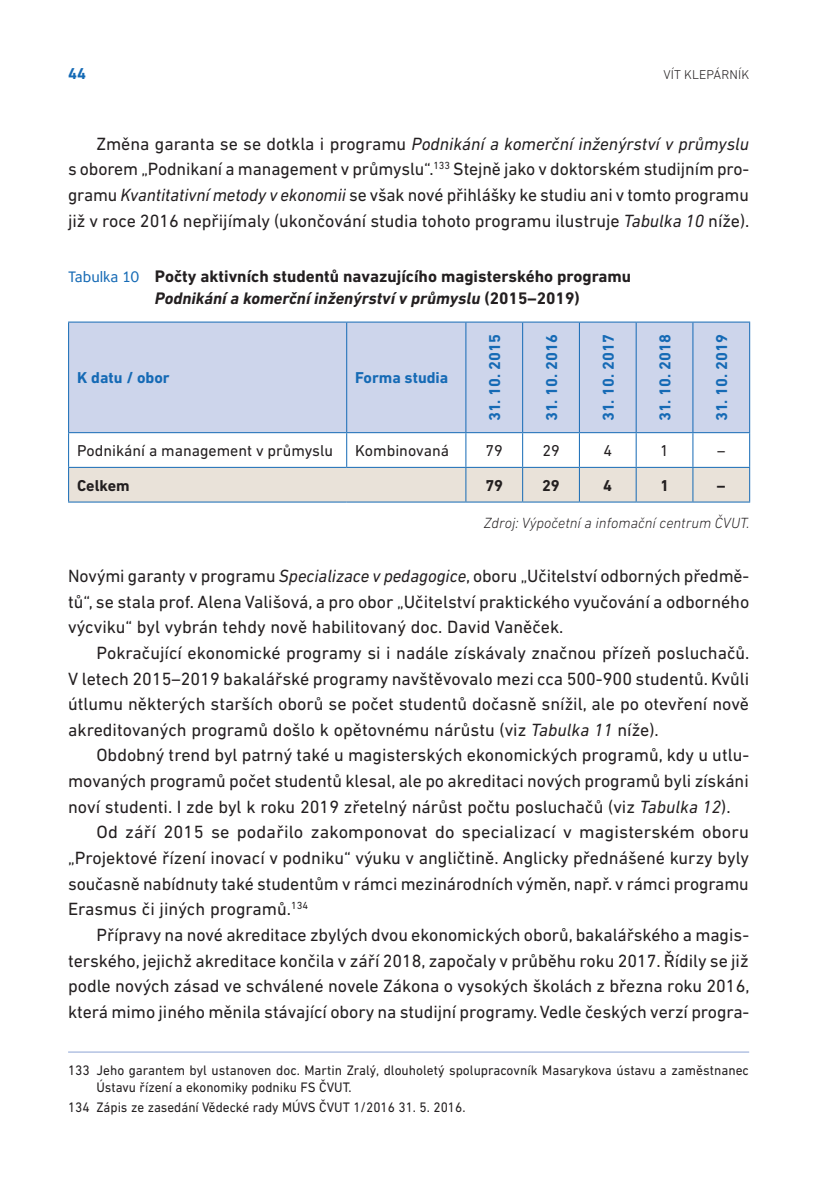
<style>
.page{position:relative;width:840px;height:1191px;background:#fff}
.page>*{position:absolute;margin:0;border:0;box-sizing:border-box;transform-origin:0 0}
.t1{font:18px/25.6px "DIN Next LT Pro";color:#231f20;text-align:justify}
.t2{font:700 17px/21.6px "DIN Next LT Pro";color:#231f20}
.t3{font:700 16px "DIN Next LT Pro";color:#156ab5}
.t4{font:16px "DIN Next LT Pro";color:#231f20}
.t5{font:700 16px "DIN Next LT Pro";color:#231f20}
.t6{font:italic 300 15px "DIN Next LT Pro";color:#231f20}
.t7{font:14px/17px "DIN Next LT Pro";color:#231f20;scale:.96 1}
.t8{font:14px "DIN Next LT Pro";color:#231f20;scale:.95 1}
.t9{font:300 13px "DIN Next LT Pro";letter-spacing:.01em;color:#231f20}
.s1{font-style:italic}
.s2{font-family:"Banjax";font-weight:400;font-size:15px;color:#156ab5}
</style>
<div class="page">
<div style="left:69px;top:322px;width:679px;height:110px;background:#cdd5eb"></div>
<div style="left:69px;top:468px;width:679px;height:33px;background:#e9e2d9"></div>
<hr style="left:346px;top:322px;width:1px;height:110px;background:#156ab5">
<hr style="left:465px;top:322px;width:1px;height:110px;background:#156ab5">
<hr style="left:522px;top:322px;width:1px;height:110px;background:#156ab5">
<hr style="left:578px;top:322px;width:1px;height:110px;background:#156ab5">
<hr style="left:635px;top:322px;width:1px;height:110px;background:#156ab5">
<hr style="left:692px;top:322px;width:1px;height:110px;background:#156ab5">
<hr style="left:346px;top:433px;width:1px;height:34px;background:#156ab5">
<hr style="left:465px;top:433px;width:1px;height:34px;background:#156ab5">
<hr style="left:522px;top:433px;width:1px;height:34px;background:#156ab5">
<hr style="left:578px;top:433px;width:1px;height:34px;background:#156ab5">
<hr style="left:635px;top:433px;width:1px;height:34px;background:#156ab5">
<hr style="left:692px;top:433px;width:1px;height:34px;background:#156ab5">
<hr style="left:522px;top:468px;width:1px;height:33px;background:#156ab5">
<hr style="left:578px;top:468px;width:1px;height:33px;background:#156ab5">
<hr style="left:635px;top:468px;width:1px;height:33px;background:#156ab5">
<hr style="left:692px;top:468px;width:1px;height:33px;background:#156ab5">
<hr style="left:68px;top:433px;width:1px;height:34px;background:#156ab5">
<hr style="left:748px;top:433px;width:1px;height:34px;background:#156ab5">
<hr style="left:465px;top:467px;width:57px;height:1px;background:#156ab5">
<hr style="left:522px;top:467px;width:57px;height:1px;background:#156ab5">
<hr style="left:579px;top:467px;width:56px;height:1px;background:#156ab5">
<hr style="left:635px;top:467px;width:57px;height:1px;background:#156ab5">
<hr style="left:692px;top:467px;width:57px;height:1px;background:#156ab5">
<hr style="left:748px;top:468px;width:1px;height:33px;background:#156ab5">
<hr style="left:465px;top:501px;width:57px;height:1px;background:#156ab5">
<hr style="left:522px;top:501px;width:57px;height:1px;background:#156ab5">
<hr style="left:579px;top:501px;width:56px;height:1px;background:#156ab5">
<hr style="left:635px;top:501px;width:57px;height:1px;background:#156ab5">
<hr style="left:692px;top:501px;width:57px;height:1px;background:#156ab5">
<hr style="left:68px;top:467px;width:278px;height:1px;background:#156ab5">
<hr style="left:68px;top:468px;width:1px;height:33px;background:#156ab5">
<hr style="left:346px;top:467px;width:119px;height:1px;background:#156ab5">
<hr style="left:465px;top:468px;width:1px;height:33px;background:#156ab5">
<hr style="left:68px;top:501px;width:278px;height:1px;background:#156ab5">
<hr style="left:346px;top:501px;width:119px;height:1px;background:#156ab5">
<hr style="left:68px;top:321px;width:278px;height:1px;background:#156ab5">
<hr style="left:68px;top:322px;width:1px;height:110px;background:#156ab5">
<hr style="left:346px;top:321px;width:119px;height:1px;background:#156ab5">
<hr style="left:465px;top:321px;width:57px;height:1px;background:#156ab5">
<hr style="left:522px;top:321px;width:57px;height:1px;background:#156ab5">
<hr style="left:579px;top:321px;width:56px;height:1px;background:#156ab5">
<hr style="left:635px;top:321px;width:57px;height:1px;background:#156ab5">
<hr style="left:692px;top:321px;width:57px;height:1px;background:#156ab5">
<hr style="left:748px;top:322px;width:1px;height:110px;background:#156ab5">
<hr style="left:68px;top:432px;width:278px;height:1px;background:#156ab5">
<hr style="left:346px;top:432px;width:119px;height:1px;background:#156ab5">
<hr style="left:465px;top:432px;width:57px;height:1px;background:#156ab5">
<hr style="left:522px;top:432px;width:57px;height:1px;background:#156ab5">
<hr style="left:579px;top:432px;width:56px;height:1px;background:#156ab5">
<hr style="left:635px;top:432px;width:57px;height:1px;background:#156ab5">
<hr style="left:692px;top:432px;width:57px;height:1px;background:#156ab5">
<hr style="left:68px;top:1051px;width:680px;height:1px;background:#8da4d4">
<p class="t3" style="left:68px;top:65px;width:19px">44</p>
<p class="t9" style="left:663px;top:67px;width:87px">VÍT KLEPÁRNÍK</p>
<p class="t1" style="left:68px;top:130px;width:682px;text-indent:28px">Změna garanta se se dotkla i programu <span class="s1">Podnikání a komerční inženýrství v průmyslu </span>s oborem „Podnikaní a management v průmyslu“.<sup>133</sup> Stejně jako v doktorském studijním pro‑ gramu <span class="s1">Kvantitativní metody v ekonomii</span> se však nové přihlášky ke studiu ani v tomto programu již v roce 2016 nepřijímaly (ukončování studia tohoto programu ilustruje <span class="s1">Tabulka 10</span> níže).</p>
<p class="t2" style="left:155px;top:266px;width:477px;text-indent:-87px"><span class="s2">Tabulka 10</span> Počty aktivních studentů navazujícího magisterského programu<br><span class="s1">Podnikání a komerční inženýrství v průmyslu</span> (2015–2019)</p>
<p class="t3" style="left:77px;top:368px;width:94px">K datu / obor</p>
<p class="t3" style="left:355px;top:368px;width:95px">Forma studia</p>
<p class="t3" style="left:485px;top:421px;width:89px;rotate:-90deg">31. 10. 2015</p>
<p class="t3" style="left:542px;top:421px;width:89px;rotate:-90deg">31. 10. 2016</p>
<p class="t3" style="left:598px;top:421px;width:89px;rotate:-90deg">31. 10. 2017</p>
<p class="t3" style="left:655px;top:421px;width:89px;rotate:-90deg">31. 10. 2018</p>
<p class="t3" style="left:712px;top:421px;width:89px;rotate:-90deg">31. 10. 2019</p>
<p class="t4" style="left:77px;top:441px;width:257px">Podnikání a management v průmyslu</p>
<p class="t4" style="left:355px;top:441px;width:95px">Kombinovaná</p>
<p class="t4" style="left:485px;top:441px;width:19px">79</p>
<p class="t4" style="left:542px;top:441px;width:19px">29</p>
<p class="t4" style="left:603px;top:441px;width:10px">4</p>
<p class="t4" style="left:659px;top:441px;width:10px">1</p>
<p class="t4" style="left:716px;top:441px;width:10px">–</p>
<p class="t5" style="left:77px;top:476px;width:54px">Celkem</p>
<p class="t5" style="left:485px;top:476px;width:19px">79</p>
<p class="t5" style="left:541px;top:476px;width:19px">29</p>
<p class="t5" style="left:603px;top:476px;width:10px">4</p>
<p class="t5" style="left:659px;top:476px;width:10px">1</p>
<p class="t5" style="left:716px;top:476px;width:10px">–</p>
<p class="t6" style="left:483px;top:514px;width:267px">Zdroj: Výpočetní a infomační centrum ČVUT.</p>
<p class="t1" style="left:68px;top:563px;width:682px">Novými garanty v programu <span class="s1">Specializace v pedagogice</span>, oboru „Učitelství odborných předmě‑ tů“, se stala prof. Alena Vališová, a pro obor „Učitelství praktického vyučování a odborného výcviku“ byl vybrán tehdy nově habilitovaný doc. David Vaněček.</p>
<p class="t1" style="left:68px;top:639px;width:682px;text-indent:28px">Pokračující ekonomické programy si i nadále získávaly značnou přízeň posluchačů.<br>V letech 2015–2019 bakalářské programy navštěvovalo mezi cca 500‑900 studentů. Kvůli útlumu některých starších oborů se počet studentů dočasně snížil, ale po otevření nově akreditovaných programů došlo k opětovnému nárůstu (viz <span class="s1">Tabulka 11</span> níže).</p>
<p class="t1" style="left:68px;top:742px;width:682px;text-indent:28px">Obdobný trend byl patrný také u magisterských ekonomických programů, kdy u utlu‑ movaných programů počet studentů klesal, ale po akreditaci nových programů byli získáni noví studenti. I zde byl k roku 2019 zřetelný nárůst počtu posluchačů (viz <span class="s1">Tabulka 12</span>).</p>
<p class="t1" style="left:68px;top:819px;width:682px;text-indent:28px">Od září 2015 se podařilo zakomponovat do specializací v magisterském oboru „Projektové řízení inovací v podniku“ výuku v angličtině. Anglicky přednášené kurzy byly současně nabídnuty také studentům v rámci mezinárodních výměn, např. v rámci programu Erasmus či jiných programů.<sup>134</sup></p>
<p class="t1" style="left:68px;top:922px;width:682px;text-indent:28px">Přípravy na nové akreditace zbylých dvou ekonomických oborů, bakalářského a magis‑ terského, jejichž akreditace končila v září 2018, započaly v průběhu roku 2017. Řídily se již podle nových zásad ve schválené novele Zákona o vysokých školách z března roku 2016, která mimo jiného měnila stávající obory na studijní programy. Vedle českých verzí progra‑</p>
<p class="t7" style="left:96px;top:1061px;width:680px;text-indent:-28px">133 Jeho garantem byl ustanoven doc. Martin Zralý, dlouholetý spolupracovník Masarykova ústavu a zaměstnanec<br>Ústavu řízení a ekonomiky podniku FS ČVUT.</p>
<p class="t8" style="left:68px;top:1098px;width:419px">134 Zápis ze zasedání Vědecké rady MÚVS ČVUT 1/2016 31. 5. 2016.</p>
</div>
